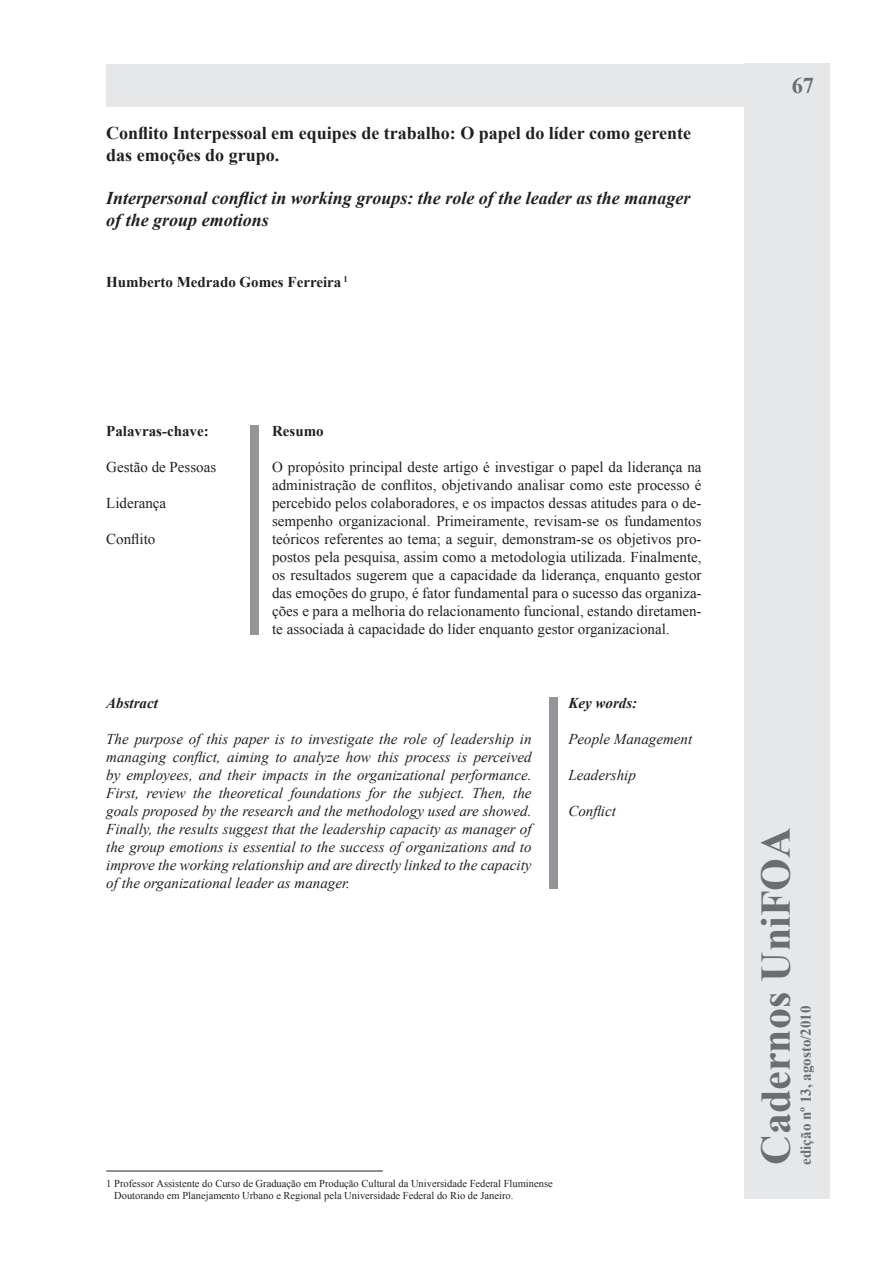
<style>
.page{position:relative;width:893px;height:1263px;background:#fff}
.page>*{position:absolute;margin:0;border:0;box-sizing:border-box;transform-origin:0 0}
.t1{font:700 42px "Times New Roman";color:#6c6d70}
.t2{font:700 22.5px "Times New Roman";color:#6c6d70}
.t3{font:italic 700 18px/21.6px "Times New Roman";color:#231f20}
.t4{font:700 18px/21.6px "Times New Roman";color:#231f20}
.t5{font:15px/18px "Times New Roman";color:#231f20;text-align:justify}
.t6{font:italic 15px/18px "Times New Roman";color:#231f20;text-align:justify}
.t7{font:700 15px "Times New Roman";color:#231f20}
.t8{font:700 15px "Times New Roman";color:#6c6d70}
.t9{font:italic 700 15px "Times New Roman";color:#231f20}
.t10{font:10.5px/12.6px "Times New Roman";color:#231f20}
</style>
<div class="page">
<div style="left:744px;top:64px;width:85px;height:1135px;background:#e6e7e9"></div>
<div style="left:250px;top:426px;width:8px;height:209px;background:#939598"></div>
<hr style="left:106px;top:1170px;width:277px;height:1px;background:#231f20">
<div style="left:549px;top:697px;width:9px;height:191px;background:#939598"></div>
<div style="left:106px;top:64px;width:648px;height:42px;background:#e6e7e9"></div>
<p class="t4" style="left:106px;top:122px;width:586px">Conflito Interpessoal em equipes de trabalho: O papel do líder como gerente das emoções do grupo.</p>
<p class="t3" style="left:106px;top:187px;width:586px">Interpersonal conflict in working groups: the role of the leader as the manager of the group emotions</p>
<p class="t7" style="left:106px;top:272px;width:243px">Humberto Medrado Gomes Ferreira <sup>1</sup></p>
<p class="t7" style="left:106px;top:420px;width:104px">Palavras-chave:</p>
<p class="t5" style="left:106px;top:457px;width:111px">Gestão de Pessoas</p>
<p class="t5" style="left:106px;top:493px;width:61px">Liderança</p>
<p class="t5" style="left:106px;top:529px;width:51px">Conflito</p>
<p class="t7" style="left:272px;top:420px;width:53px">Resumo</p>
<p class="t5" style="left:272px;top:457px;width:431px">O propósito principal deste artigo é investigar o papel da liderança na administração de conflitos, objetivando analisar como este processo é percebido pelos colaboradores, e os impactos dessas atitudes para o de&shy;sempenho organizacional. Primeiramente, revisam-se os fundamentos teóricos referentes ao tema; a seguir, demonstram-se os objetivos pro&shy;postos pela pesquisa, assim como a metodologia utilizada. Finalmente, os resultados sugerem que a capacidade da liderança, enquanto gestor das emoções do grupo, é fator fundamental para o sucesso das organiza&shy;ções e para a melhoria do relacionamento funcional, estando diretamen&shy;te associada à capacidade do líder enquanto gestor organizacional.</p>
<p class="t9" style="left:106px;top:692px;width:53px">Abstract</p>
<p class="t6" style="left:106px;top:729px;width:427px">The purpose of this paper is to investigate the role of leadership in managing conflict, aiming to analyze how this process is perceived by employees, and their impacts in the organizational performance.<br>First, review the theoretical foundations for the subject. Then, the goals proposed by the research and the methodology used are showed.<br>Finally, the results suggest that the leadership capacity as manager of the group emotions is essential to the success of organizations and to improve the working relationship and are directly linked to the capacity of the organizational leader as manager.</p>
<p class="t9" style="left:568px;top:692px;width:70px">Key words:</p>
<p class="t6" style="left:568px;top:729px;width:125px">People Management</p>
<p class="t6" style="left:568px;top:765px;width:69px">Leadership</p>
<p class="t6" style="left:568px;top:801px;width:49px">Conflict</p>
<p class="t10" style="left:114px;top:1176px;width:440px;text-indent:-8px">1 Professor Assistente do Curso de Graduação em Produção Cultural da Universidade Federal Fluminense<br>Doutorando em Planejamento Urbano e Regional pela Universidade Federal do Rio de Janeiro.</p>
<h2 class="t2" style="left:792px;top:70px;width:24px">67</h2>
<h1 class="t1" style="left:747px;top:1165px;width:339px;rotate:-90deg">Cadernos UniFOA</h1>
<p class="t8" style="left:795px;top:1165px;width:161px;rotate:-90deg">edição nº 13, agosto/2010</p>
</div>
